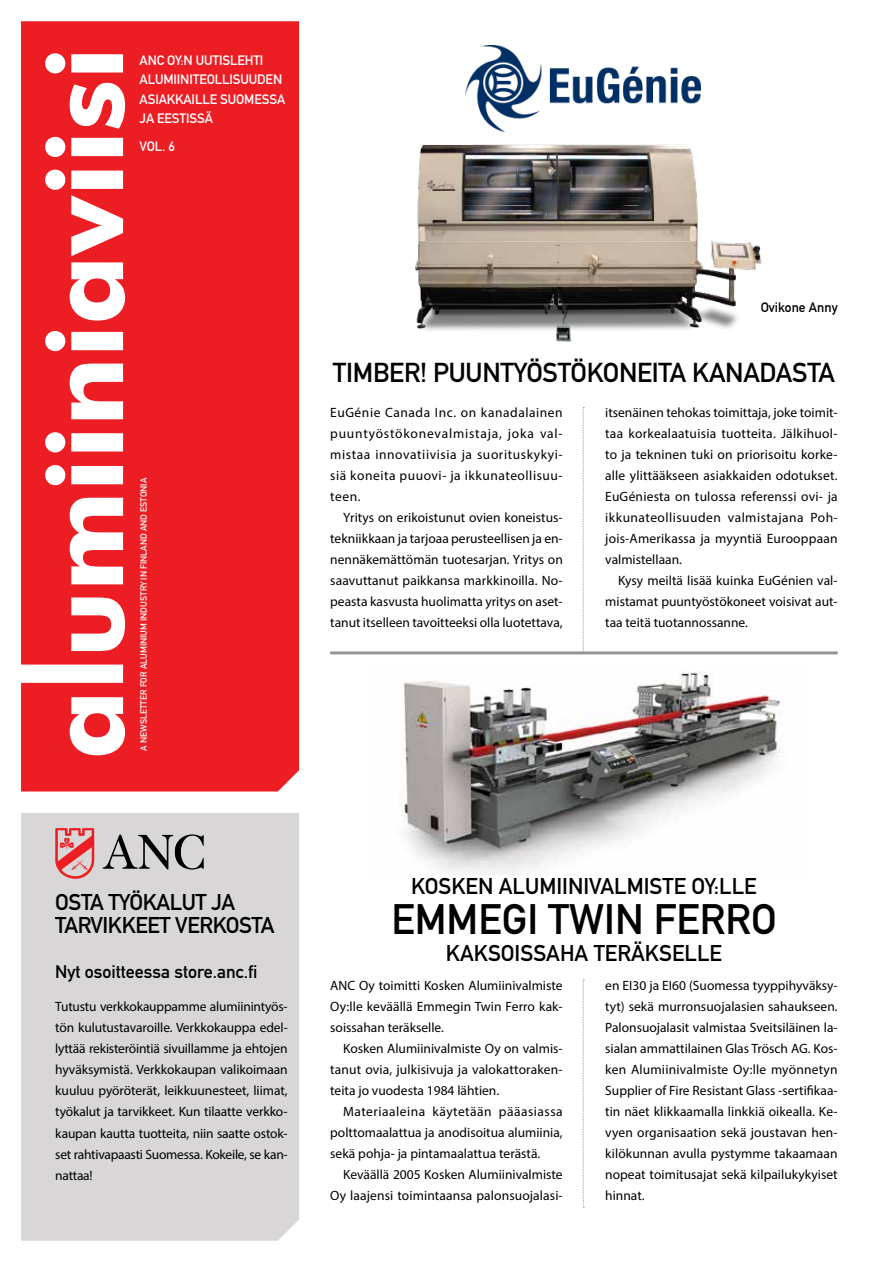
<style>
.page{position:relative;width:893px;height:1263px;background:#fff}
.page>*{position:absolute;margin:0;border:0;box-sizing:border-box;transform-origin:0 0}
.t1{font:42px "DIN Mittelschrift Std";color:#000}
.t2{font:27px "DIN Mittelschrift Std";letter-spacing:-.01em;color:#000}
.t3{font:22.5px "DIN Mittelschrift Std";color:#000}
.t4{font:22.5px/22.5px "DIN Mittelschrift Std";letter-spacing:-.02em;color:#000}
.t5{font:18px "DIN Mittelschrift Std";color:#000}
.t6{font:13.5px/21px "Myriad Pro";color:#000;text-align:justify}
.t7{font:13.5px/19.5px "DIN Mittelschrift Std";letter-spacing:-.01em;color:#fff}
.t8{font:13.5px "DIN Mittelschrift Std";color:#000}
.t9{font:9px "DIN Mittelschrift Std";color:#fff}
</style>
<div class="page">
<div style="left:21px;top:813px;width:278px;height:428px;background:#d8d6d6"></div>
<div style="left:21px;top:21px;width:278px;height:770px;background:#ed1d24"></div>
<svg style="left:21px;top:53px;width:104px;height:702px;fill:#ed1d24"></svg>
<svg style="left:103px;top:834px;width:101px;height:35px;background:#a1a0a0"></svg>
<svg style="left:55px;top:828px;width:39px;height:51px;background:#e18285"></svg>
<svg style="left:583px;top:407px;width:1px;height:244px"></svg>
<svg style="left:583px;top:979px;width:1px;height:229px"></svg>
<img style="left:402px;top:672px;width:381px;height:201px">
<img style="left:415px;top:144px;width:347px;height:198px">
<img style="left:465px;top:46px;width:236px;height:86px">
<hr style="left:330px;top:651px;width:508px;height:3px;background:#939598">
<p class="t7" style="left:140px;top:50px;width:147px">ANC OY:N UUTISLEHTI<br>ALUMIINITEOLLISUUDEN<br>ASIAKKAILLE SUOMESSA<br>JA EESTISSÄ</p>
<p class="t7" style="left:140px;top:137px;width:37px">VOL. 6</p>
<p class="t9" style="left:138px;top:750px;width:274px;rotate:-90deg">A NEWSLETTER FOR ALUMINIUM INDUSTRY IN FINLAND AND ESTONIA</p>
<p class="t8" style="left:761px;top:300px;width:79px">Ovikone Anny</p>
<h2 class="t2" style="left:333px;top:356px;width:504px">TIMBER! PUUNTYÖSTÖKONEITA KANADASTA</h2>
<p class="t6" style="left:330px;top:402px;width:234px">EuGénie Canada Inc. on kanadalainen puuntyöstökonevalmistaja, joka val&shy;mistaa innovatiivisia ja suorituskykyi&shy;siä koneita puuovi- ja ikkunateollisuu&shy;teen.</p>
<p class="t6" style="left:330px;top:507px;width:234px;text-indent:13px">Yritys on erikoistunut ovien koneistus&shy;tekniikkaan ja tarjoaa perusteellisen ja en&shy;nennäkemättömän tuotesarjan. Yritys on saavuttanut paikkansa markkinoilla. No&shy;peasta kasvusta huolimatta yritys on aset&shy;tanut itselleen tavoitteeksi olla luotettava,</p>
<p class="t6" style="left:605px;top:402px;width:234px">itsenäinen tehokas toimittaja, joke toimit&shy;taa korkealaatuisia tuotteita. Jälkihuol&shy;to ja tekninen tuki on priorisoitu korke&shy;alle ylittääkseen asiakkaiden odotukset.<br>EuGéniesta on tulossa referenssi ovi- ja ikkunateollisuuden valmistajana Poh&shy;jois-Amerikassa ja myyntiä Eurooppaan valmistellaan.</p>
<p class="t6" style="left:605px;top:570px;width:234px;text-indent:13px">Kysy meiltä lisää kuinka EuGénien val&shy;mistamat puuntyöstökoneet voisivat aut&shy;taa teitä tuotannossanne.</p>
<h3 class="t4" style="left:55px;top:891px;width:221px">OSTA TYÖKALUT JA<br>TARVIKKEET VERKOSTA</h3>
<h3 class="t5" style="left:55px;top:961px;width:204px">Nyt osoitteessa store.anc.fi</h3>
<p class="t6" style="left:55px;top:996px;width:234px">Tutustu verkkokauppamme alumiinintyös&shy;tön kulutustavaroille. Verkkokauppa edel&shy;lyttää rekisteröintiä sivuillamme ja ehtojen hyväksymistä. Verkkokaupan valikoimaan kuuluu pyöröterät, leikkuunesteet, liimat, työkalut ja tarvikkeet. Kun tilaatte verkko&shy;kaupan kautta tuotteita, niin saatte ostok&shy;set rahtivapaasti Suomessa. Kokeile, se kan&shy;nattaa!</p>
<h3 class="t3" style="left:411px;top:873px;width:347px">KOSKEN ALUMIINIVALMISTE OY:LLE</h3>
<h1 class="t1" style="left:391px;top:894px;width:387px">EMMEGI TWIN FERRO</h1>
<h3 class="t3" style="left:446px;top:940px;width:278px">KAKSOISSAHA TERÄKSELLE</h3>
<p class="t6" style="left:330px;top:974px;width:234px">ANC Oy toimitti Kosken Alumiinivalmiste Oy:lle keväällä Emmegin Twin Ferro kak&shy;soissahan teräkselle.</p>
<p class="t6" style="left:330px;top:1037px;width:234px;text-indent:13px">Kosken Alumiinivalmiste Oy on valmis&shy;tanut ovia, julkisivuja ja valokattoraken&shy;teita jo vuodesta 1984 lähtien.</p>
<p class="t6" style="left:330px;top:1100px;width:234px;text-indent:13px">Materiaaleina käytetään pääasiassa polttomaalattua ja anodisoitua alumiinia, sekä pohja- ja pintamaalattua terästä.</p>
<p class="t6" style="left:330px;top:1163px;width:234px;text-align:right">Keväällä 2005 Kosken Alumiinivalmiste<br>Oy laajensi toimintaansa palonsuojalasi-</p>
<p class="t6" style="left:605px;top:974px;width:234px">en EI30 ja EI60 (Suomessa tyyppihyväksy&shy;tyt) sekä murronsuojalasien sahaukseen.<br>Palonsuojalasit valmistaa Sveitsiläinen la&shy;sialan ammattilainen Glas Trösch AG. Kos&shy;ken Alumiinivalmiste Oy:lle myönnetyn Supplier of Fire Resistant Glass -sertifikaa&shy;tin näet klikkaamalla linkkiä oikealla. Ke&shy;vyen organisaation sekä joustavan hen&shy;kilökunnan avulla pystymme takaamaan nopeat toimitusajat sekä kilpailukykyiset hinnat.</p>
</div>
